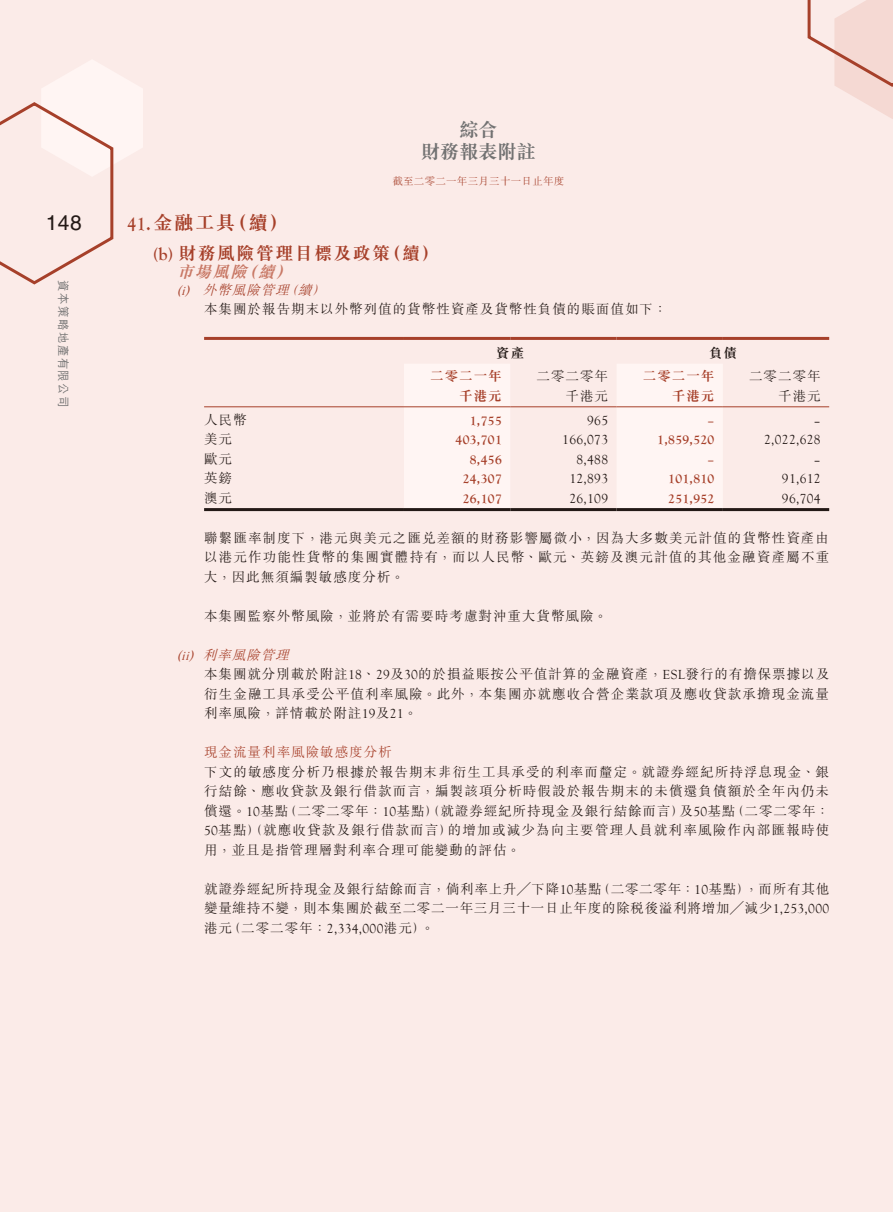
<style>
.page{position:relative;width:893px;height:1212px;background:#fbebe8}
.page>*{position:absolute;margin:0;border:0;box-sizing:border-box;transform-origin:0 0}
.t1{font:21px "Helvetica LT Std";color:#231916}
._01_H1{font:700 19.5px "M Sung HK";color:#a6402a}
.t2{font:700 19.5px/22.5px "M Sung HK";letter-spacing:-.015em;color:#727272;text-align:center}
._02_H2{font:700 18px "M Sung HK";letter-spacing:.075em;color:#a6402a}
._03_H3{font:italic 700 16.5px "M Sung HK";color:#c87865}
._00_txt{font:300 13.5px/19.5px "M Sung HK";letter-spacing:.075em;color:#231916;text-align:justify}
._50_Table_txt{font:700 13.5px "Goudy Old Style T";letter-spacing:.025em;color:#a6402a}
._50_Table_txt-2{font:13.5px "Goudy Old Style T";letter-spacing:.025em;color:#231916}
._50_Table_txt-3{font:300 13.5px "M Sung HK";letter-spacing:.075em;color:#231916}
._04_H4{font:italic 300 13.5px "M Sung HK";color:#a6402a}
._50_Table_txt-4{font:700 13.5px "M Sung HK";letter-spacing:.075em;color:#a6402a}
._05_H5{font:300 13.5px "M Sung HK";letter-spacing:.075em;color:#a6402a}
._50_Table_txt-5{font:700 13.5px "M Sung HK";color:#231916}
.t3{font:500 12px "M Hei HK";letter-spacing:.13em;color:#727272;scale:.95 1}
.t4{font:300 10.5px "M Sung HK";letter-spacing:.025em;color:#a6402a}
.s1{font-family:"Goudy Old Style T"}
.s2{font-family:"Goudy Old Style T";font-weight:400}
</style>
<div class="page">
<svg style="left:0;top:60px;width:143px;height:225px"></svg>
<svg style="left:807px;top:0;width:86px;height:119px"></svg>
<svg style="left:404px;top:364px;width:319px;height:144px;fill:#fff5f3"></svg>
<hr style="left:204px;top:337px;width:200px;height:3px;background:#a6402a">
<hr style="left:404px;top:337px;width:106px;height:3px;background:#a6402a">
<hr style="left:510px;top:337px;width:107px;height:3px;background:#a6402a">
<hr style="left:617px;top:337px;width:106px;height:3px;background:#a6402a">
<hr style="left:723px;top:337px;width:106px;height:3px;background:#a6402a">
<hr style="left:204px;top:406px;width:200px;height:1px;background:#a6402a">
<hr style="left:404px;top:406px;width:106px;height:1px;background:#a6402a">
<hr style="left:510px;top:406px;width:107px;height:1px;background:#a6402a">
<hr style="left:617px;top:406px;width:106px;height:1px;background:#a6402a">
<hr style="left:723px;top:406px;width:106px;height:1px;background:#a6402a">
<hr style="left:204px;top:508px;width:200px;height:3px;background:#231916">
<hr style="left:404px;top:508px;width:106px;height:3px;background:#231916">
<hr style="left:510px;top:508px;width:107px;height:3px;background:#231916">
<hr style="left:617px;top:508px;width:106px;height:3px;background:#231916">
<hr style="left:723px;top:508px;width:106px;height:3px;background:#231916">
<h1 class="t1" style="left:46px;top:210px;width:38px">148</h1>
<p class="t3" style="left:72px;top:280px;width:135px;rotate:90deg">資本策略地產有限公司</p>
<h2 class="t2" style="left:421px;top:117px;width:117px">綜合<br>財務報表附註</h2>
<p class="t4" style="left:392px;top:173px;width:173px">截至二零二一年三月三十一日止年度</p>
<p class="_01_H1" style="left:128px;top:209px;width:162px"><span class="s1">41.</span>金融工具（續）</p>
<p class="_02_H2" style="left:153px;top:241px;width:287px"><span class="s1">(b)</span> 財務風險管理目標及政策（續）</p>
<p class="_03_H3" style="left:177px;top:260px;width:122px">市場風險（續）</p>
<p class="_04_H4" style="left:177px;top:280px;width:154px"><span class="s2">(i)</span> 外幣風險管理（續）</p>
<p class="_00_txt" style="left:204px;top:299px;width:464px">本集團於報告期末以外幣列值的貨幣性資產及貨幣性負債的賬面值如下：</p>
<p class="_50_Table_txt-5" style="left:496px;top:343px;width:30px">資產</p>
<p class="_50_Table_txt-5" style="left:709px;top:343px;width:30px">負債</p>
<p class="_50_Table_txt-4" style="left:430px;top:367px;width:73px">二零二一年</p>
<p class="_50_Table_txt-3" style="left:536px;top:367px;width:73px">二零二零年</p>
<p class="_50_Table_txt-4" style="left:643px;top:367px;width:73px">二零二一年</p>
<p class="_50_Table_txt-3" style="left:749px;top:367px;width:73px">二零二零年</p>
<p class="_50_Table_txt-4" style="left:459px;top:387px;width:44px">千港元</p>
<p class="_50_Table_txt-3" style="left:566px;top:386px;width:44px">千港元</p>
<p class="_50_Table_txt-4" style="left:672px;top:387px;width:44px">千港元</p>
<p class="_50_Table_txt-3" style="left:778px;top:386px;width:44px">千港元</p>
<p class="_50_Table_txt-3" style="left:204px;top:410px;width:44px">人民幣</p>
<p class="_50_Table_txt" style="left:470px;top:413px;width:33px">1,755</p>
<p class="_50_Table_txt-2" style="left:587px;top:413px;width:22px">965</p>
<p class="_50_Table_txt" style="left:708px;top:413px;width:8px">–</p>
<p class="_50_Table_txt-2" style="left:814px;top:413px;width:8px">–</p>
<p class="_50_Table_txt-3" style="left:204px;top:430px;width:30px">美元</p>
<p class="_50_Table_txt" style="left:456px;top:432px;width:48px">403,701</p>
<p class="_50_Table_txt-2" style="left:562px;top:433px;width:47px">166,073</p>
<p class="_50_Table_txt" style="left:657px;top:432px;width:59px">1,859,520</p>
<p class="_50_Table_txt-2" style="left:764px;top:433px;width:58px">2,022,628</p>
<p class="_50_Table_txt-3" style="left:204px;top:449px;width:30px">歐元</p>
<p class="_50_Table_txt" style="left:470px;top:452px;width:33px">8,456</p>
<p class="_50_Table_txt-2" style="left:576px;top:452px;width:33px">8,488</p>
<p class="_50_Table_txt" style="left:708px;top:452px;width:8px">–</p>
<p class="_50_Table_txt-2" style="left:814px;top:452px;width:8px">–</p>
<p class="_50_Table_txt-3" style="left:204px;top:469px;width:30px">英鎊</p>
<p class="_50_Table_txt" style="left:463px;top:471px;width:41px">24,307</p>
<p class="_50_Table_txt-2" style="left:569px;top:472px;width:40px">12,893</p>
<p class="_50_Table_txt" style="left:668px;top:471px;width:48px">101,810</p>
<p class="_50_Table_txt-2" style="left:782px;top:472px;width:40px">91,612</p>
<p class="_50_Table_txt-3" style="left:204px;top:488px;width:30px">澳元</p>
<p class="_50_Table_txt" style="left:463px;top:491px;width:41px">26,107</p>
<p class="_50_Table_txt-2" style="left:569px;top:491px;width:40px">26,109</p>
<p class="_50_Table_txt" style="left:668px;top:491px;width:48px">251,952</p>
<p class="_50_Table_txt-2" style="left:782px;top:491px;width:40px">96,704</p>
<p class="_00_txt" style="left:204px;top:527px;width:627px">聯繫匯率制度下，港元與美元之匯兌差額的財務影響屬微小，因為大多數美元計值的貨幣性資產由以港元作功能性貨幣的集團實體持有，而以人民幣、歐元、英鎊及澳元計值的其他金融資產屬不重大，因此無須編製敏感度分析。</p>
<p class="_00_txt" style="left:204px;top:605px;width:405px">本集團監察外幣風險，並將於有需要時考慮對沖重大貨幣風險。</p>
<p class="_04_H4" style="left:177px;top:645px;width:118px"><span class="s2">(ii)</span> 利率風險管理</p>
<p class="_00_txt" style="left:204px;top:664px;width:626px">本集團就分別載於附註<span class="s2">18</span>、<span class="s2">29</span>及<span class="s2">30</span>的於損益賬按公平值計算的金融資產，<span class="s2">ESL</span>發行的有擔保票據以及衍生金融工具承受公平值利率風險。此外，本集團亦就應收合營企業款項及應收貸款承擔現金流量利率風險，詳情載於附註<span class="s2">19</span>及<span class="s2">21</span>。</p>
<p class="_05_H5" style="left:204px;top:743px;width:189px">現金流量利率風險敏感度分析</p>
<p class="_00_txt" style="left:204px;top:761px;width:627px">下文的敏感度分析乃根據於報告期末非衍生工具承受的利率而釐定。就證券經紀所持浮息現金、銀行結餘、應收貸款及銀行借款而言，編製該項分析時假設於報告期末的未償還負債額於全年內仍未償還。<span class="s2">10</span>基點（二零二零年：<span class="s2">10</span>基點）（就證券經紀所持現金及銀行結餘而言）及<span class="s2">50</span>基點（二零二零年：<span class="s2">50</span>基點）（就應收貸款及銀行借款而言）的增加或減少為向主要管理人員就利率風險作內部匯報時使用，並且是指管理層對利率合理可能變動的評估。</p>
<p class="_00_txt" style="left:204px;top:878px;width:627px">就證券經紀所持現金及銀行結餘而言，倘利率上升╱下降<span class="s2">10</span>基點（二零二零年：<span class="s2">10</span>基點），而所有其他變量維持不變，則本集團於截至二零二一年三月三十一日止年度的除稅後溢利將增加╱減少<span class="s2">1,253,000</span>港元（二零二零年：<span class="s2">2,334,000</span>港元）。</p>
</div>
